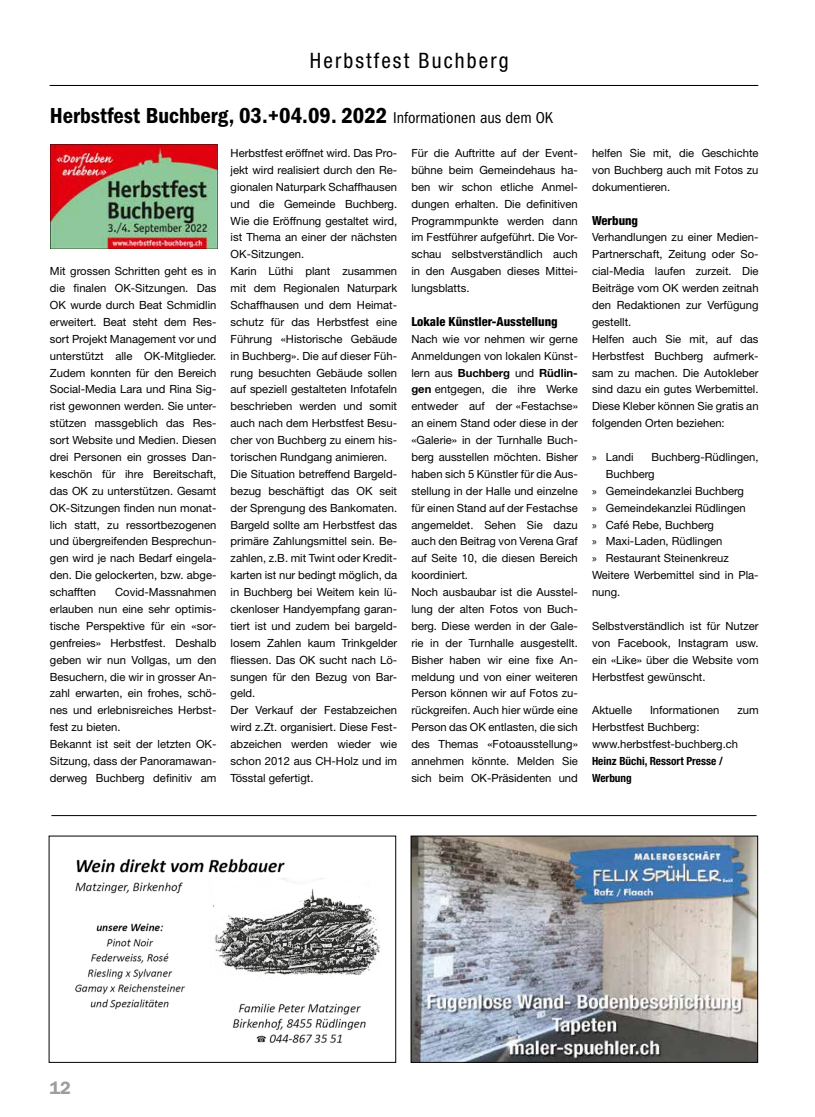
<style>
.page{position:relative;width:815px;height:1117px;background:#fff}
.page>*{position:absolute;margin:0;border:0;box-sizing:border-box;transform-origin:0 0}
.t1{font:600 condensed 22.5px "Franklin Gothic";color:#000}
.t2{font:condensed 21.25px "Helvetica Neue LT Pro";letter-spacing:.1em;color:#000}
.t3{font:18.5px "Franklin Gothic URW Dem";color:#9d9d9c}
.t4{font:800 condensed 12.5px "Helvetica Neue LT Pro";color:#000}
.t5{font:11.25px/16.9px "Helvetica Neue LT Pro";color:#000}
.t6{font:700 condensed 11.25px/16.9px "Helvetica Neue LT Pro";color:#000}
.s1{font-weight:400;font-size:16.25px}
.s2{font-weight:700}
.s3{font-family:"Myriad Pro"}
</style>
<div class="page">
<hr style="left:50px;top:85px;width:708px;height:1px;background:#000">
<img style="left:50px;top:145px;width:167px;height:103px">
<img style="left:75px;top:858px;width:305px;height:185px">
<hr style="left:51px;top:815px;width:705px;height:1px;background:#000">
<img style="left:413px;top:837px;width:343px;height:223px">
<div style="left:411px;top:835px;width:347px;height:227px;border:1px solid #000"></div>
<h2 class="t2" style="left:310px;top:48px;width:200px">Herbstfest Buchberg</h2>
<h1 class="t1" style="left:50px;top:103px;width:504px">Herbstfest Buchberg, 03.+04.09. 2022 <span class="s1">Informationen aus dem OK</span></h1>
<p class="t5" style="left:50px;top:262px;width:168px;text-align:justify">Mit grossen Schritten geht es in die finalen OK-Sitzungen. Das OK wurde durch Beat Schmidlin erweitert. Beat steht dem Res&shy;sort Projekt Management vor und unterstützt alle OK-Mitglieder.<br>Zudem konnten für den Bereich Social-Media Lara und Rina Sig&shy;rist gewonnen werden. Sie unter&shy;stützen massgeblich das Res&shy;sort Website und Medien. Diesen drei Personen ein grosses Dan&shy;keschön für ihre Bereitschaft, das OK zu unterstützen. Gesamt OK-Sitzungen finden nun monat&shy;lich statt, zu ressortbezogenen und übergreifenden Besprechun&shy;gen wird je nach Bedarf eingela&shy;den. Die gelockerten, bzw. abge&shy;schafften</p>
<p class="t5" style="left:50px;top:583px;width:168px;text-indent:65px">Covid-Massnahmen erlauben nun eine sehr optimis&shy;tische Perspektive für ein «sor&shy;genfreies» Herbstfest. Deshalb geben wir nun Vollgas, um den<br>Besuchern, die wir in grosser An&shy;zahl erwarten, ein frohes, schö&shy;nes und erlebnisreiches Herbst&shy;fest zu bieten.<br>Bekannt ist seit der letzten OK-<br>Sitzung, dass der Panoramawan&shy;derweg Buchberg definitiv am</p>
<p class="t5" style="left:231px;top:144px;width:168px">Herbstfest eröffnet wird. Das Pro&shy;jekt wird realisiert durch den Re&shy;gionalen Naturpark Schaffhausen und die Gemeinde Buchberg.<br>Wie die Eröffnung gestaltet wird, ist Thema an einer der nächsten<br>OK-Sitzungen.<br>Karin Lüthi plant zusammen mit dem Regionalen Naturpark<br>Schaffhausen und dem Heimat&shy;schutz für das Herbstfest eine<br>Führung «Historische Gebäude in Buchberg». Die auf dieser Füh&shy;rung besuchten Gebäude sollen auf speziell gestalteten Infotafeln beschrieben werden und somit auch nach dem Herbstfest Besu&shy;cher von Buchberg zu einem his&shy;torischen Rundgang animieren.<br>Die Situation betreffend Bargeld&shy;bezug beschäftigt das OK seit der Sprengung des Bankomaten.<br>Bargeld sollte am Herbstfest das primäre Zahlungsmittel sein. Be&shy;zahlen, z.B. mit Twint oder Kredit&shy;karten ist nur bedingt möglich, da in Buchberg bei Weitem kein lü&shy;ckenloser Handyempfang garan&shy;tiert ist und zudem bei bargeld&shy;losem Zahlen kaum Trinkgelder fliessen. Das OK sucht nach Lö&shy;sungen für den Bezug von Bar&shy;geld.<br>Der Verkauf der Festabzeichen wird z.Zt. organisiert. Diese Fest&shy;abzeichen werden wieder wie schon 2012 aus CH-Holz und im<br>Tösstal gefertigt.</p>
<p class="t5" style="left:411px;top:144px;width:168px;text-align:justify">Für die Auftritte auf der Event&shy;bühne beim Gemeindehaus ha&shy;ben wir schon etliche Anmel&shy;dungen erhalten. Die definitiven Programmpunkte werden dann im Festführer aufgeführt. Die Vor&shy;schau selbstverständlich auch in den Ausgaben dieses Mittei&shy;lungsblatts.</p>
<p class="t4" style="left:411px;top:314px;width:148px">Lokale Künstler-Ausstellung</p>
<p class="t5" style="left:411px;top:330px;width:168px">Nach wie vor nehmen wir gerne<br>Anmeldungen von lokalen Künst&shy;lern aus <span class="s2">Buchberg</span> und <span class="s2">Rüdlin&shy;gen</span> entgegen, die ihre Werke entweder auf der «Festachse» an einem Stand oder diese in der «Galerie» in der Turnhalle Buch&shy;berg ausstellen möchten. Bisher haben sich 5 Künstler für die Aus&shy;stellung in der Halle und einzelne für einen Stand auf der Festachse angemeldet. Sehen Sie dazu auch den Beitrag von Verena Graf auf Seite 10, die diesen Bereich koordiniert.<br>Noch ausbaubar ist die Ausstel&shy;lung der alten Fotos von Buch&shy;berg. Diese werden in der Gale&shy;rie in der Turnhalle ausgestellt.<br>Bisher haben wir eine fixe An&shy;meldung und von einer weiteren<br>Person können wir auf Fotos zu&shy;rückgreifen. Auch hier würde eine<br>Person das OK entlasten, die sich des Themas «Fotoausstellung» annehmen könnte. Melden Sie sich beim OK-Präsidenten und</p>
<p class="t5" style="left:592px;top:144px;width:168px;text-align:justify">helfen Sie mit, die Geschichte von Buchberg auch mit Fotos zu dokumentieren.</p>
<p class="t4" style="left:592px;top:212px;width:48px">Werbung</p>
<p class="t5" style="left:592px;top:229px;width:168px">Verhandlungen zu einer Medien-<br>Partnerschaft, Zeitung oder So&shy;cial-Media laufen zurzeit. Die<br>Beiträge vom OK werden zeitnah den Redaktionen zur Verfügung gestellt.<br>Helfen auch Sie mit, auf das<br>Herbstfest Buchberg aufmerk&shy;sam zu machen. Die Autokleber sind dazu ein gutes Werbemittel.<br>Diese Kleber können Sie gratis an folgenden Orten beziehen:</p>
<p class="t5" style="left:592px;top:448px;width:43px"><span class="s3">»</span> Landi</p>
<p class="t5" style="left:652px;top:448px;width:108px">Buchberg-Rüdlingen,</p>
<p class="t5" style="left:606px;top:465px;width:50px">Buchberg</p>
<p class="t5" style="left:592px;top:482px;width:153px"><span class="s3">»</span> Gemeindekanzlei Buchberg</p>
<p class="t5" style="left:592px;top:499px;width:155px"><span class="s3">»</span> Gemeindekanzlei Rüdlingen</p>
<p class="t5" style="left:592px;top:515px;width:123px"><span class="s3">»</span> Café Rebe, Buchberg</p>
<p class="t5" style="left:592px;top:532px;width:132px"><span class="s3">»</span> Maxi-Laden, Rüdlingen</p>
<p class="t5" style="left:592px;top:549px;width:138px"><span class="s3">»</span> Restaurant Steinenkreuz</p>
<p class="t5" style="left:592px;top:566px;width:168px">Weitere Werbemittel sind in Pla-</p>
<p class="t5" style="left:592px;top:583px;width:30px">nung.</p>
<p class="t5" style="left:592px;top:617px;width:168px;text-align:justify">Selbstverständlich ist für Nutzer von Facebook, Instagram usw. ein «Like» über die Website vom Herbstfest gewünscht.</p>
<p class="t5" style="left:592px;top:701px;width:42px">Aktuelle</p>
<p class="t5" style="left:650px;top:701px;width:71px">Informationen</p>
<p class="t5" style="left:737px;top:701px;width:23px">zum</p>
<p class="t5" style="left:592px;top:718px;width:148px">Herbstfest Buchberg: www.herbstfest-buchberg.ch</p>
<p class="t6" style="left:592px;top:752px;width:132px">Heinz Büchi, Ressort Presse /<br>Werbung</p>
<h3 class="t3" style="left:49px;top:1075px;width:23px">12</h3>
</div>
